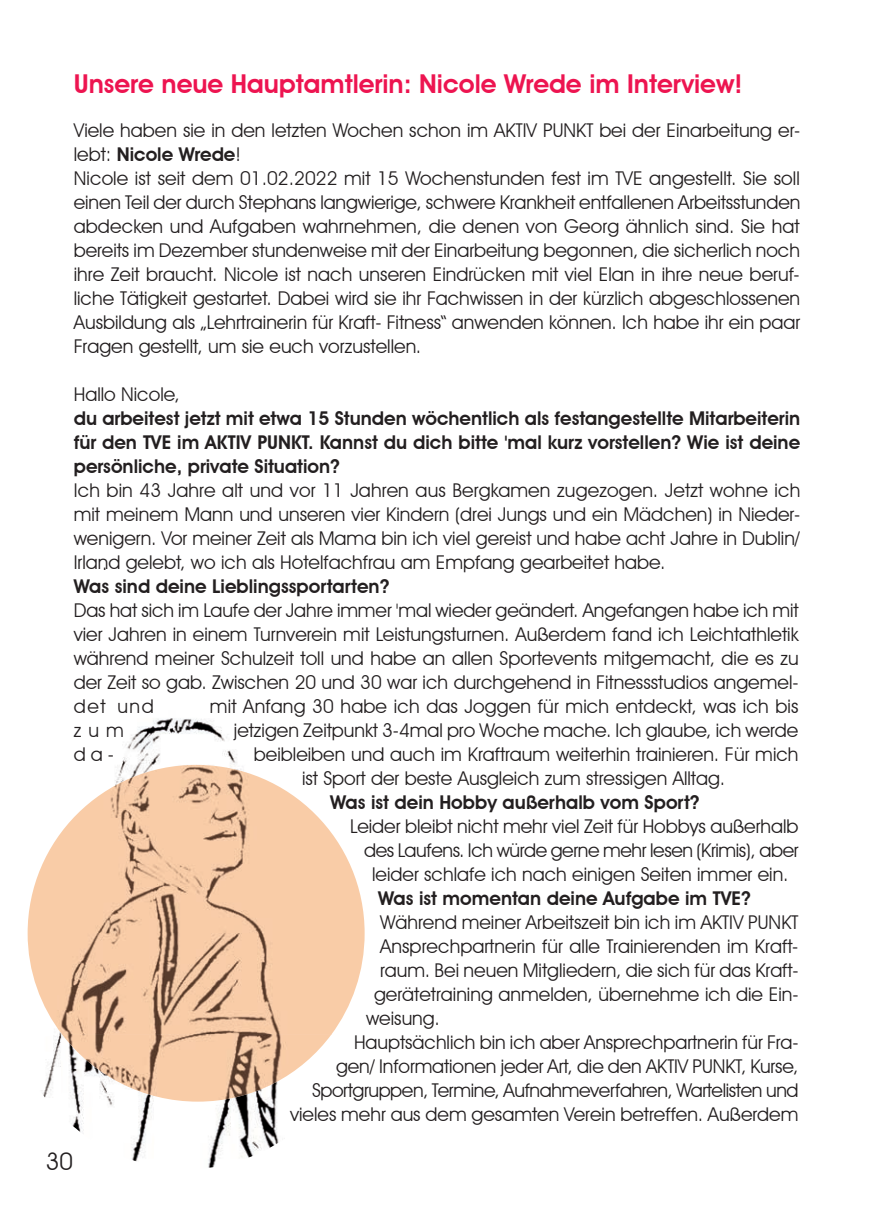
<style>
.page{position:relative;width:874px;height:1225px;background:#fff}
.page>*{position:absolute;margin:0;border:0;box-sizing:border-box;transform-origin:0 0}
.t1{font:600 26px "Avant Garde IT Cby BT";color:#ed1450}
.t2{font:24px "Avant Garde IT Cby BT";color:#231f20}
.t3{font:19px/24px "Avant Garde IT Cby BT";color:#231f20;text-align:justify}
.t4{font:600 19px/24px "Avant Garde IT Cby BT";color:#231f20;text-align:justify}
.t5{font:19px "Avant Garde IT Cby BT";letter-spacing:-.02em;color:#231f20}
.s1{font-weight:600}
</style>
<div class="page">
<img style="left:122px;top:718px;width:115px;height:47px">
<img style="left:27px;top:924px;width:34px;height:174px">
<img style="left:61px;top:1034px;width:52px;height:98px">
<img style="left:131px;top:1101px;width:148px;height:67px">
<img style="left:28px;top:765px;width:336px;height:269px">
<img style="left:62px;top:1034px;width:269px;height:67px">
<h1 class="t1" style="left:74px;top:69px;width:669px">Unsere neue Hauptamtlerin: Nicole Wrede im Interview!</h1>
<p class="t3" style="left:74px;top:118px;width:727px;text-align:left">Viele haben sie in den letzten Wochen schon im AKTIV PUNKT bei der Einarbeitung er&shy;lebt: <span class="s1">Nicole Wrede</span>!<br>Nicole ist seit dem 01.02.2022 mit 15 Wochenstunden fest im TVE angestellt. Sie soll einen Teil der durch Stephans langwierige, schwere Krankheit entfallenen Arbeitsstunden abdecken und Aufgaben wahrnehmen, die denen von Georg ähnlich sind. Sie hat</p>
<p class="t3" style="left:74px;top:238px;width:727px">bereits im Dezember stundenweise mit der Einarbeitung begonnen, die sicherlich noch ihre Zeit braucht. Nicole ist nach unseren Eindrücken mit viel Elan in ihre neue beruf&shy;liche Tätigkeit gestartet. Dabei wird sie ihr Fachwissen in der kürzlich abgeschlossenen Ausbildung als „Lehrtrainerin für Kraft- Fitness“ anwenden können. Ich habe ihr ein paar Fragen gestellt, um sie euch vorzustellen.</p>
<p class="t3" style="left:74px;top:382px;width:108px">Hallo Nicole,</p>
<p class="t4" style="left:74px;top:406px;width:727px">du arbeitest jetzt mit etwa 15 Stunden wöchentlich als festangestellte Mitarbeiterin für den TVE im AKTIV PUNKT. Kannst du dich bitte 'mal kurz vorstellen? Wie ist deine persönliche, private Situation?</p>
<p class="t3" style="left:74px;top:478px;width:727px">Ich bin 43 Jahre alt und vor 11 Jahren aus Bergkamen zugezogen. Jetzt wohne ich mit meinem Mann und unseren vier Kindern (drei Jungs und ein Mädchen) in Nieder&shy;wenigern. Vor meiner Zeit als Mama bin ich viel gereist und habe acht Jahre in Dublin/</p>
<p class="t3" style="left:74px;top:550px;width:592px">Irland gelebt, wo ich als Hotelfachfrau am Empfang gearbeitet habe.</p>
<p class="t4" style="left:74px;top:574px;width:317px">Was sind deine Lieblingssportarten?</p>
<p class="t3" style="left:74px;top:598px;width:726px">Das hat sich im Laufe der Jahre immer 'mal wieder geändert. Angefangen habe ich mit vier Jahren in einem Turnverein mit Leistungsturnen. Außerdem fand ich Leichtathletik während meiner Schulzeit toll und habe an allen Sportevents mitgemacht, die es zu der Zeit so gab. Zwischen 20 und 30 war ich durchgehend in Fitnessstudios angemel&shy;det und</p>
<p class="t3" style="left:102px;top:551px;width:7px">.</p>
<p class="t3" style="left:210px;top:694px;width:590px">mit Anfang 30 habe ich das Joggen für mich entdeckt, was ich bis</p>
<p class="t3" style="left:74px;top:718px;width:52px">zum</p>
<p class="t3" style="left:234px;top:718px;width:565px">jetzigen Zeitpunkt 3-4mal pro Woche mache. Ich glaube, ich werde</p>
<p class="t3" style="left:74px;top:742px;width:42px">da-</p>
<p class="t3" style="left:302px;top:742px;width:498px;text-indent:-48px">beibleiben und auch im Kraftraum weiterhin trainieren. Für mich ist Sport der beste Ausgleich zum stressigen Alltag.</p>
<p class="t4" style="left:330px;top:790px;width:371px">Was ist dein Hobby außerhalb vom Sport?</p>
<p class="t3" style="left:350px;top:814px;width:449px">Leider bleibt nicht mehr viel Zeit für Hobbys außerhalb</p>
<p class="t5" style="left:364px;top:839px;width:436px">des Laufens. Ich würde gerne mehr lesen (Krimis), aber</p>
<p class="t3" style="left:372px;top:862px;width:417px">leider schlafe ich nach einigen Seiten immer ein.</p>
<p class="t4" style="left:378px;top:886px;width:374px">Was ist momentan deine Aufgabe im TVE?</p>
<p class="t3" style="left:380px;top:910px;width:419px">Während meiner Arbeitszeit bin ich im AKTIV PUNKT</p>
<p class="t3" style="left:380px;top:934px;width:419px">Ansprechpartnerin für alle Trainierenden im Kraft-</p>
<p class="t3" style="left:380px;top:958px;width:419px">raum. Bei neuen Mitgliedern, die sich für das Kraft-</p>
<p class="t3" style="left:374px;top:982px;width:425px">gerätetraining anmelden, übernehme ich die Ein-</p>
<p class="t3" style="left:366px;top:1006px;width:75px">weisung.</p>
<p class="t3" style="left:354px;top:1030px;width:446px">Hauptsächlich bin ich aber Ansprechpartnerin für Fra-</p>
<p class="t3" style="left:336px;top:1054px;width:464px">gen/ Informationen jeder Art, die den AKTIV PUNKT, Kurse,</p>
<p class="t5" style="left:312px;top:1079px;width:488px">Sportgruppen, Termine, Aufnahmeverfahren, Wartelisten und</p>
<p class="t3" style="left:290px;top:1102px;width:509px">vieles mehr aus dem gesamten Verein betreffen. Außerdem</p>
<p class="t2" style="left:46px;top:1146px;width:29px">30</p>
</div>
